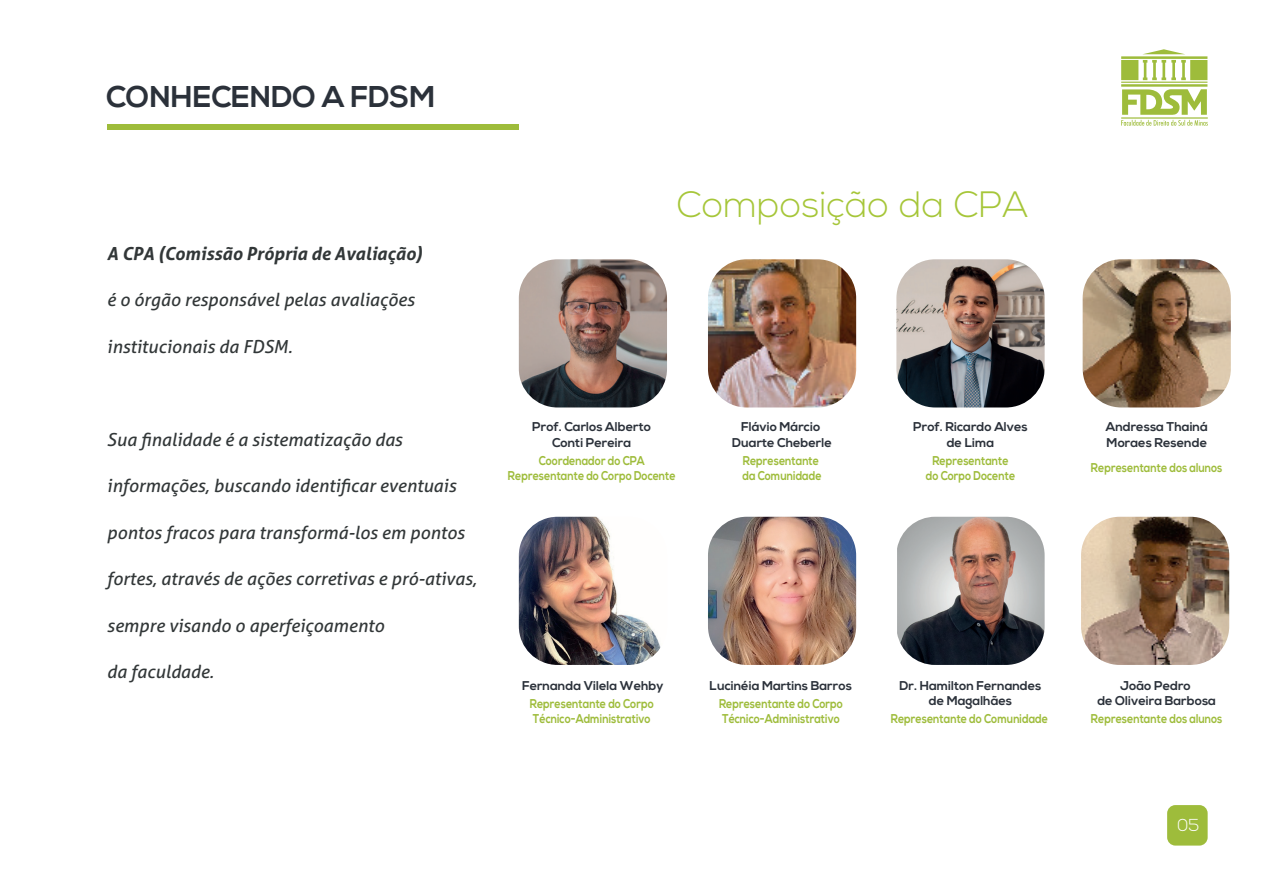
<style>
.page{position:relative;width:1263px;height:893px;background:#fff}
.page>*{position:absolute;margin:0;border:0;box-sizing:border-box;transform-origin:0 0}
.t1{font:300 36.6px "Nexa";color:#a6c639}
.t2{font:700 30px "Nexa";color:#2b313a}
.t3{font:italic 18px "Aller";color:#323738}
.t4{font:italic 700 18px "Aller";color:#323738}
.t5{font:300 17.25px "Nexa";color:#fff}
.t6{font:700 12.75px/15.3px "Nexa";color:#9ebc3b;scale:.84 1}
.t7{font:700 12.75px/15.3px "Nexa";color:#2b313a;text-align:center}
</style>
<div class="page">
<div style="left:1167px;top:805px;width:40px;height:41px;background:#9ebc3b;border-radius:8px"></div>
<svg style="left:1121px;top:49px;width:87px;height:77px"></svg>
<div style="left:107px;top:125px;width:412px;height:5px;background:#9ebc3b"></div>
<img style="left:519px;top:517px;width:142px;height:148px">
<img style="left:708px;top:517px;width:148px;height:148px">
<img style="left:519px;top:259px;width:148px;height:148px">
<img style="left:896px;top:259px;width:149px;height:148px">
<img style="left:1083px;top:259px;width:148px;height:148px">
<img style="left:897px;top:517px;width:148px;height:148px">
<img style="left:1081px;top:517px;width:148px;height:148px">
<img style="left:708px;top:259px;width:148px;height:148px">
<h2 class="t2" style="left:106px;top:79px;width:331px">CONHECENDO A FDSM</h2>
<h3 class="t4" style="left:107px;top:242px;width:317px">A CPA (Comissão Própria de Avaliação)</h3>
<h3 class="t3" style="left:107px;top:289px;width:309px">é o órgão responsável pelas avaliações</h3>
<h3 class="t3" style="left:107px;top:335px;width:187px">institucionais da FDSM.</h3>
<h3 class="t3" style="left:107px;top:428px;width:297px">Sua finalidade é a sistematização das</h3>
<h3 class="t3" style="left:107px;top:475px;width:351px">informações, buscando identificar eventuais</h3>
<h3 class="t3" style="left:107px;top:521px;width:359px">pontos fracos para transformá-los em pontos</h3>
<h3 class="t3" style="left:107px;top:568px;width:371px">fortes, através de ações corretivas e pró-ativas,</h3>
<h3 class="t3" style="left:107px;top:614px;width:279px">sempre visando o aperfeiçoamento</h3>
<h3 class="t3" style="left:107px;top:661px;width:108px">da faculdade.</h3>
<h1 class="t1" style="left:677px;top:184px;width:353px">Composição da CPA</h1>
<p class="t7" style="left:532px;top:420px;width:120px">Prof. Carlos Alberto<br>Conti Pereira</p>
<p class="t6" style="left:508px;top:453px;width:201px;text-align:center">Coordenador do CPA<br>Representante do Corpo Docente</p>
<p class="t7" style="left:732px;top:420px;width:101px">Flávio Márcio<br>Duarte Cheberle</p>
<p class="t6" style="left:742px;top:453px;width:96px">Representante da Comunidade</p>
<p class="t7" style="left:913px;top:420px;width:116px">Prof. Ricardo Alves de Lima</p>
<p class="t6" style="left:926px;top:453px;width:108px;text-align:center">Representante do Corpo Docente</p>
<p class="t7" style="left:522px;top:678px;width:143px">Fernanda Vilela Wehby</p>
<p class="t6" style="left:530px;top:697px;width:149px">Representante do Corpo<br>Técnico-Administrativo</p>
<p class="t6" style="left:719px;top:697px;width:149px">Representante do Corpo<br>Técnico-Administrativo</p>
<p class="t7" style="left:710px;top:678px;width:144px">Lucinéia Martins Barros</p>
<p class="t7" style="left:899px;top:678px;width:144px">Dr. Hamilton Fernandes de Magalhães</p>
<p class="t6" style="left:891px;top:712px;width:189px">Representante do Comunidade</p>
<p class="t7" style="left:1106px;top:420px;width:104px;text-align:left">Andressa Thainá<br>Moraes Resende</p>
<p class="t6" style="left:1091px;top:461px;width:158px">Representante dos alunos</p>
<p class="t7" style="left:1097px;top:678px;width:120px">João Pedro<br>de Oliveira Barbosa</p>
<p class="t6" style="left:1091px;top:712px;width:158px">Representante dos alunos</p>
<h3 class="t5" style="left:1177px;top:815px;width:24px">05</h3>
</div>
